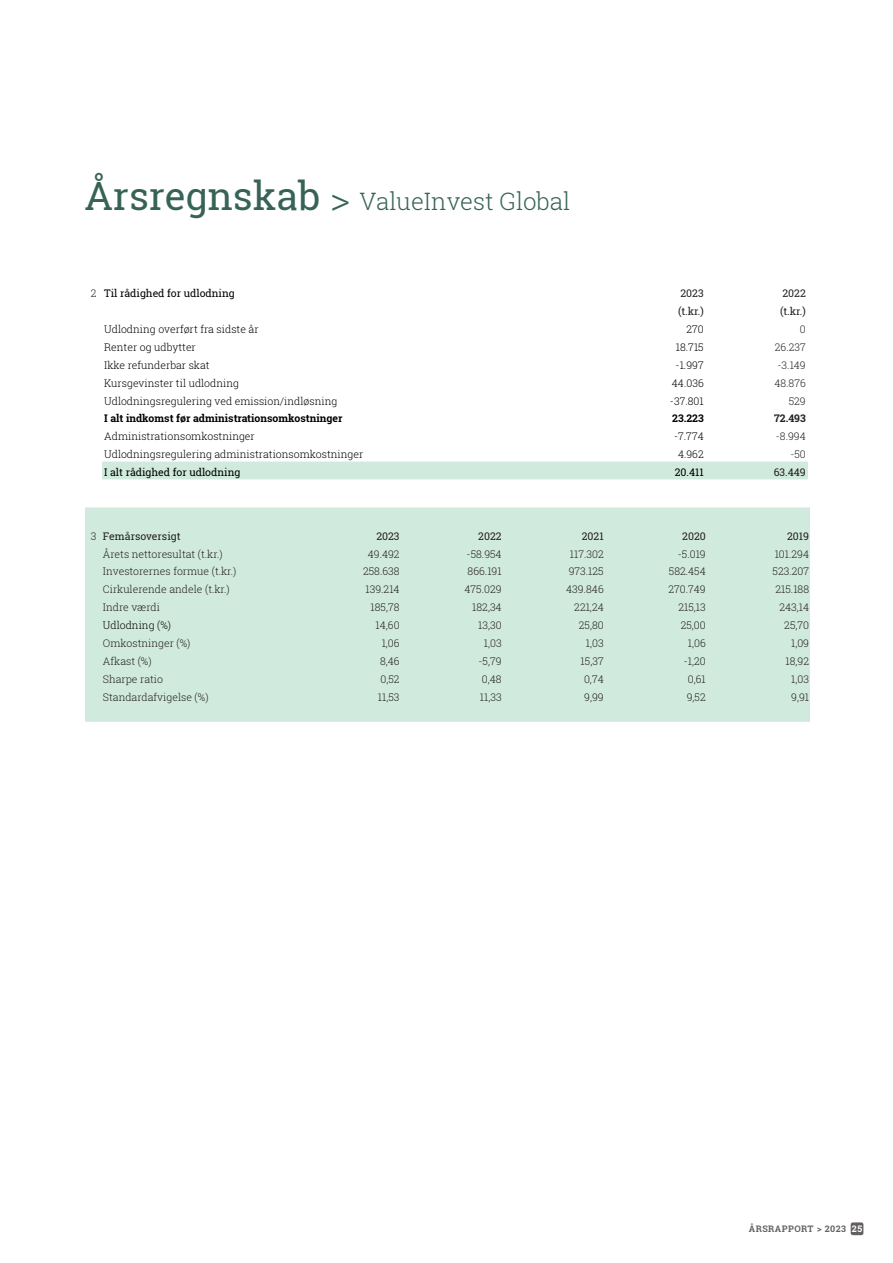
<style>
.page{position:relative;width:893px;height:1263px;background:#fff}
.page>*{position:absolute;margin:0;border:0;box-sizing:border-box;transform-origin:0 0}
.t1{font:300 24px "Roboto Slab";color:#376357}
.t2{font:300 10.5px "Roboto Slab";color:#231f20}
.t3{font:300 10.5px "Roboto Slab";color:#000}
.t4{font:10.5px "Roboto Slab";color:#231f20}
.t5{font:10.5px "Roboto Slab";color:#000}
.t6{font:700 10.5px "Roboto Slab";color:#000}
.t7{font:700 10.5px "Roboto Slab";color:#231f20}
.t8{font:700 9px "Roboto Slab";letter-spacing:.05em;color:#636366}
.s1{font-weight:400;font-size:39px}
.s2{font-size:39px}
.s3{color:#fff}
</style>
<div class="page">
<div style="left:851px;top:1222px;width:12px;height:13px;background:#635f63;border-radius:2px"></div>
<div style="left:85px;top:507px;width:725px;height:215px;background:#d1eade"></div>
<div style="left:102px;top:461px;width:706px;height:18px;background:#d1eade"></div>
<p class="t1" style="left:84px;top:185px;width:487px"><span class="s1">Årsregnskab</span> <span class="s2">&gt;</span> ValueInvest Global</p>
<p class="t2" style="left:91px;top:286px;width:7px">2</p>
<p class="t5" style="left:104px;top:286px;width:132px">Til rådighed for udlodning</p>
<p class="t4" style="left:680px;top:286px;width:25px">2023</p>
<p class="t4" style="left:782px;top:286px;width:25px">2022</p>
<p class="t4" style="left:678px;top:304px;width:27px">(t.kr.)</p>
<p class="t4" style="left:780px;top:304px;width:27px">(t.kr.)</p>
<p class="t3" style="left:104px;top:322px;width:156px">Udlodning overført fra sidste år</p>
<p class="t3" style="left:686px;top:322px;width:19px">270</p>
<p class="t2" style="left:800px;top:322px;width:7px">0</p>
<p class="t3" style="left:104px;top:340px;width:93px">Renter og udbytter</p>
<p class="t3" style="left:676px;top:340px;width:29px">18.715</p>
<p class="t2" style="left:775px;top:340px;width:32px">26.237</p>
<p class="t3" style="left:104px;top:358px;width:107px">Ikke refunderbar skat</p>
<p class="t3" style="left:676px;top:358px;width:30px">-1.997</p>
<p class="t2" style="left:778px;top:358px;width:30px">-3.149</p>
<p class="t3" style="left:104px;top:376px;width:136px">Kursgevinster til udlodning</p>
<p class="t3" style="left:672px;top:376px;width:33px">44.036</p>
<p class="t2" style="left:774px;top:376px;width:33px">48.876</p>
<p class="t3" style="left:104px;top:393px;width:235px">Udlodningsregulering ved emission/indløsning</p>
<p class="t3" style="left:670px;top:393px;width:35px">-37.801</p>
<p class="t2" style="left:789px;top:393px;width:19px">529</p>
<p class="t6" style="left:104px;top:411px;width:240px">I alt indkomst før administrationsomkostninger</p>
<p class="t6" style="left:672px;top:411px;width:33px">23.223</p>
<p class="t7" style="left:774px;top:411px;width:33px">72.493</p>
<p class="t3" style="left:104px;top:429px;width:152px">Administrationsomkostninger</p>
<p class="t3" style="left:674px;top:429px;width:31px">-7.774</p>
<p class="t2" style="left:776px;top:429px;width:31px">-8.994</p>
<p class="t3" style="left:104px;top:447px;width:261px">Udlodningsregulering administrationsomkostninger</p>
<p class="t3" style="left:678px;top:447px;width:27px">4.962</p>
<p class="t2" style="left:790px;top:447px;width:17px">-50</p>
<p class="t5" style="left:104px;top:465px;width:138px">I alt rådighed for udlodning</p>
<p class="t5" style="left:675px;top:465px;width:31px">20.411</p>
<p class="t4" style="left:774px;top:465px;width:34px">63.449</p>
<p class="t2" style="left:91px;top:529px;width:7px">3</p>
<p class="t4" style="left:103px;top:529px;width:79px">Femårsoversigt</p>
<p class="t4" style="left:376px;top:529px;width:25px">2023</p>
<p class="t4" style="left:478px;top:529px;width:25px">2022</p>
<p class="t4" style="left:582px;top:529px;width:23px">2021</p>
<p class="t4" style="left:682px;top:529px;width:25px">2020</p>
<p class="t4" style="left:787px;top:529px;width:24px">2019</p>
<p class="t2" style="left:103px;top:547px;width:121px">Årets nettoresultat (t.kr.)</p>
<p class="t2" style="left:368px;top:547px;width:33px">49.492</p>
<p class="t2" style="left:467px;top:547px;width:37px">-58.954</p>
<p class="t2" style="left:570px;top:547px;width:35px">117.302</p>
<p class="t2" style="left:678px;top:547px;width:29px">-5.019</p>
<p class="t2" style="left:775px;top:547px;width:36px">101.294</p>
<p class="t2" style="left:103px;top:564px;width:135px">Investorernes formue (t.kr.)</p>
<p class="t2" style="left:363px;top:564px;width:38px">258.638</p>
<p class="t2" style="left:468px;top:564px;width:36px">866.191</p>
<p class="t2" style="left:569px;top:564px;width:37px">973.125</p>
<p class="t2" style="left:669px;top:564px;width:38px">582.454</p>
<p class="t2" style="left:772px;top:564px;width:38px">523.207</p>
<p class="t2" style="left:103px;top:582px;width:128px">Cirkulerende andele (t.kr.)</p>
<p class="t2" style="left:365px;top:582px;width:36px">139.214</p>
<p class="t2" style="left:465px;top:582px;width:39px">475.029</p>
<p class="t2" style="left:566px;top:582px;width:39px">439.846</p>
<p class="t2" style="left:668px;top:582px;width:39px">270.749</p>
<p class="t2" style="left:775px;top:582px;width:35px">215.188</p>
<p class="t2" style="left:103px;top:600px;width:59px">Indre værdi</p>
<p class="t2" style="left:371px;top:600px;width:31px">185,78</p>
<p class="t2" style="left:472px;top:600px;width:31px">182,34</p>
<p class="t2" style="left:574px;top:600px;width:31px">221,24</p>
<p class="t2" style="left:678px;top:600px;width:29px">215,13</p>
<p class="t2" style="left:779px;top:600px;width:31px">243,14</p>
<p class="t3" style="left:103px;top:618px;width:70px">Udlodning (%)</p>
<p class="t2" style="left:376px;top:618px;width:26px">14,60</p>
<p class="t2" style="left:478px;top:618px;width:25px">13,30</p>
<p class="t2" style="left:579px;top:618px;width:26px">25,80</p>
<p class="t2" style="left:681px;top:618px;width:27px">25,00</p>
<p class="t2" style="left:784px;top:618px;width:26px">25,70</p>
<p class="t2" style="left:103px;top:636px;width:89px">Omkostninger (%)</p>
<p class="t2" style="left:382px;top:636px;width:19px">1,06</p>
<p class="t2" style="left:484px;top:636px;width:19px">1,03</p>
<p class="t2" style="left:586px;top:636px;width:19px">1,03</p>
<p class="t2" style="left:688px;top:636px;width:19px">1,06</p>
<p class="t2" style="left:791px;top:636px;width:20px">1,09</p>
<p class="t2" style="left:103px;top:654px;width:50px">Afkast (%)</p>
<p class="t2" style="left:380px;top:654px;width:21px">8,46</p>
<p class="t2" style="left:479px;top:654px;width:25px">-5,79</p>
<p class="t2" style="left:581px;top:654px;width:25px">15,37</p>
<p class="t2" style="left:684px;top:654px;width:23px">-1,20</p>
<p class="t2" style="left:785px;top:654px;width:25px">18,92</p>
<p class="t2" style="left:103px;top:672px;width:62px">Sharpe ratio</p>
<p class="t2" style="left:380px;top:672px;width:21px">0,52</p>
<p class="t2" style="left:482px;top:672px;width:21px">0,48</p>
<p class="t2" style="left:584px;top:672px;width:21px">0,74</p>
<p class="t2" style="left:688px;top:672px;width:19px">0,61</p>
<p class="t2" style="left:791px;top:672px;width:19px">1,03</p>
<p class="t2" style="left:103px;top:689px;width:107px">Standardafvigelse (%)</p>
<p class="t2" style="left:378px;top:689px;width:23px">11,53</p>
<p class="t2" style="left:480px;top:689px;width:23px">11,33</p>
<p class="t2" style="left:584px;top:689px;width:21px">9,99</p>
<p class="t2" style="left:687px;top:689px;width:21px">9,52</p>
<p class="t2" style="left:791px;top:689px;width:19px">9,91</p>
<p class="t8" style="left:749px;top:1222px;width:115px">ÅRSRAPPORT &gt; 2023 <span class="s3">25</span></p>
</div>
